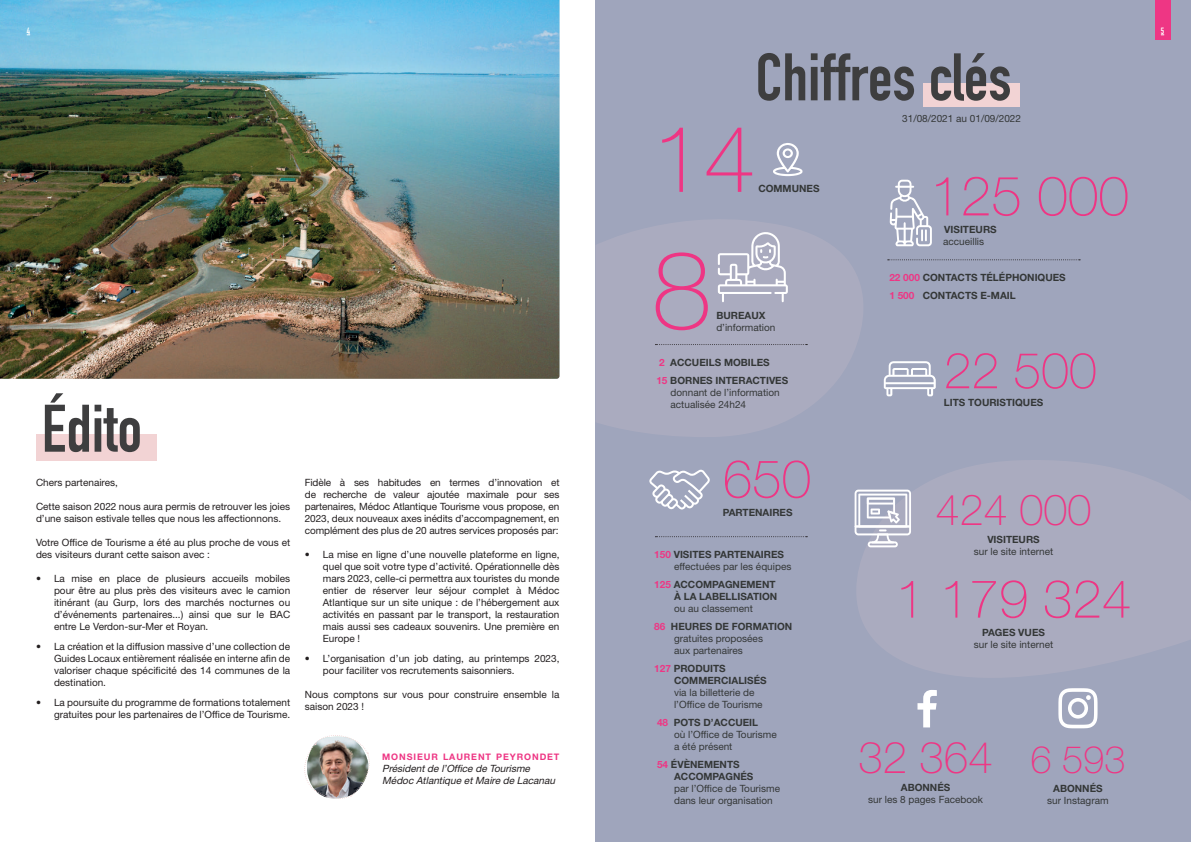
<style>
.page{position:relative;width:1191px;height:842px;background:#fff}
.page>*{position:absolute;margin:0;border:0;box-sizing:border-box;transform-origin:0 0}
.t1{font:100 109px "Helvetica Neue LT Std";color:#ee3684}
.t2{font:100 93px "Helvetica Neue LT Std";color:#ee3684}
.t3{font:700 66px "DIN Condensed";color:#3e3e3f}
.t4{font:100 55px "Helvetica Neue LT Std";color:#ee3684}
.t5{font:100 53px "Helvetica Neue LT Std";color:#ee3684}
.t6{font:100 50px "Helvetica Neue LT Std";color:#ee3684}
.t7{font:100 44px "Helvetica Neue LT Std";color:#ee3684}
.t8{font:100 43px "Helvetica Neue LT Std";color:#ee3684}
.t9{font:100 38px "Helvetica Neue LT Std";color:#ee3684}
.t10{font:10px/12px "Helvetica Neue LT Std";color:#231f20}
.t11{font:10px/12px "Helvetica Neue LT Std";color:#343737}
.t12{font:700 10px/18px "Helvetica Neue LT Std";color:#343737}
.t13{font:italic 10px/12px "Helvetica Neue LT Std";color:#231f20}
.t14{font:700 9px "Helvetica Neue LT Std";letter-spacing:.1em;color:#ee3684}
.t15{font:700 9px "DIN Condensed";color:#fff}
.s1{color:#ee3684}
.s2{font-weight:700;color:#ee3684}
.s3{font-weight:700}
.s4{font-weight:400}
</style>
<div class="page">
<div style="left:36px;top:434px;width:121px;height:27px;background:#f2d3d4"></div>
<img style="left:304px;top:735px;width:66px;height:64px">
<img style="left:0;top:0;width:559px;height:379px">
<div style="left:595px;top:0;width:596px;height:842px;background:#9fa5bc"></div>
<svg style="left:857px;top:460px;width:334px;height:217px;fill:#aaabbf"></svg>
<svg style="left:596px;top:220px;width:267px;height:217px;fill:#aaabbf"></svg>
<div style="left:923px;top:83px;width:96px;height:24px;background:#f2d3d4"></div>
<svg style="left:718px;top:231px;width:70px;height:71px"></svg>
<svg style="left:889px;top:180px;width:43px;height:66px"></svg>
<svg style="left:854px;top:490px;width:57px;height:57px"></svg>
<svg style="left:1058px;top:688px;width:39px;height:40px"></svg>
<svg style="left:917px;top:690px;width:20px;height:37px"></svg>
<svg style="left:883px;top:361px;width:52px;height:35px"></svg>
<svg style="left:649px;top:470px;width:61px;height:39px"></svg>
<svg style="left:655px;top:344px;width:152px;height:1px"></svg>
<svg style="left:655px;top:536px;width:152px;height:1px"></svg>
<svg style="left:887px;top:259px;width:193px;height:1px"></svg>
<svg style="left:773px;top:143px;width:30px;height:33px"></svg>
<div style="left:1155px;top:0;width:15px;height:39px;background:#ee3684"></div>
<p class="t15" style="left:27px;top:25px;width:5px">4</p>
<p class="t15" style="left:1160px;top:25px;width:5px">5</p>
<h3 class="t3" style="left:755px;top:33px;width:257px">Chiffres clés</h3>
<p class="t11" style="left:902px;top:112px;width:120px">31/08/2021 au 01/09/2022</p>
<h3 class="t3" style="left:42px;top:384px;width:102px">Édito</h3>
<p class="t10" style="left:36px;top:476px;width:83px">Chers partenaires,</p>
<p class="t10" style="left:36px;top:500px;width:256px">Cette saison 2022 nous aura permis de retrouver les joies d’une saison estivale telles que nous les affectionnons.</p>
<p class="t10" style="left:36px;top:536px;width:256px">Votre Office de Tourisme a été au plus proche de vous et des visiteurs durant cette saison avec :</p>
<p class="t10" style="left:54px;top:572px;width:238px;text-align:justify;text-indent:-18px">• La mise en place de plusieurs accueils mobiles pour être au plus près des visiteurs avec le camion itinérant (au Gurp, lors des marchés nocturnes ou d’événements partenaires...) ainsi que sur le BAC entre Le Verdon-sur-Mer et Royan.</p>
<p class="t10" style="left:54px;top:640px;width:238px;text-align:justify;text-indent:-18px">• La création et la diffusion massive d’une collection de Guides Locaux entièrement réalisée en interne afin de valoriser chaque spécificité des 14 communes de la destination.</p>
<p class="t10" style="left:36px;top:696px;width:256px;text-align:right">• La poursuite du programme de formations totalement gratuites pour les partenaires de l’Office de Tourisme.</p>
<p class="t10" style="left:305px;top:476px;width:256px;text-align:justify">Fidèle à ses habitudes en termes d’innovation et de recherche de valeur ajoutée maximale pour ses partenaires, Médoc Atlantique Tourisme vous propose, en 2023, deux nouveaux axes inédits d’accompagnement, en complément des plus de 20 autres services proposés par:</p>
<p class="t10" style="left:323px;top:548px;width:238px;text-align:justify;text-indent:-18px">• La mise en ligne d’une nouvelle plateforme en ligne, quel que soit votre type d’activité. Opérationnelle dès mars 2023, celle-ci permettra aux touristes du monde entier de réserver leur séjour complet à Médoc Atlantique sur un site unique : de l’hébergement aux activités en passant par le transport, la restauration mais aussi ses cadeaux souvenirs. Une première en Europe !</p>
<p class="t10" style="left:323px;top:652px;width:238px;text-indent:-18px">• L’organisation d’un job dating, au printemps 2023, pour faciliter vos recrutements saisonniers.</p>
<p class="t10" style="left:305px;top:688px;width:256px">Nous comptons sur vous pour construire ensemble la saison 2023 !</p>
<p class="t14" style="left:382px;top:751px;width:179px">MONSIEUR LAURENT PEYRONDET</p>
<p class="t13" style="left:382px;top:763px;width:177px">Présidentde l’Office de Tourisme<br>Médoc Atlantique etMaire de Lacanau</p>
<h2 class="t2" style="left:652px;top:106px;width:105px">14</h2>
<p class="t12" style="left:758px;top:179px;width:63px">COMMUNES</p>
<h1 class="t1" style="left:651px;top:228px;width:62px">8</h1>
<p class="t12" style="left:716px;top:306px;width:51px">BUREAUX</p>
<p class="t11" style="left:716px;top:321px;width:61px">d’information</p>
<p class="t12" style="left:656px;top:353px;width:133px"><span class="s1">2</span> ACCUEILS MOBILES<br><span class="s1">15</span> BORNES INTERACTIVES</p>
<p class="t11" style="left:670px;top:386px;width:111px">donnant de l’information actualisée 24h24</p>
<h3 class="t5" style="left:722px;top:448px;width:90px">650</h3>
<p class="t12" style="left:722px;top:503px;width:71px">PARTENAIRES</p>
<p class="t11" style="left:674px;top:548px;width:119px;text-indent:-20px"><span class="s2">150</span> <span class="s3">VISITES PARTENAIRES </span>effectuées par les équipes</p>
<p class="t12" style="left:654px;top:578px;width:124px;line-height:12px;text-align:right"><span class="s1">125</span> ACCOMPAGNEMENT<br>À LA LABELLISATION</p>
<p class="t12" style="left:654px;top:599px;width:139px;text-indent:20px"><span class="s4">ou au classement<br></span><span class="s1">86</span> HEURES DE FORMATION</p>
<p class="t11" style="left:674px;top:632px;width:90px">gratuites proposées aux partenaires</p>
<p class="t12" style="left:674px;top:662px;width:94px;line-height:12px;text-indent:-20px"><span class="s1">127</span> PRODUITS<br>COMMERCIALISÉS</p>
<p class="t11" style="left:674px;top:686px;width:90px">via la billetterie de l’Office de Tourisme</p>
<p class="t11" style="left:674px;top:716px;width:104px;text-indent:-17px"><span class="s2">48</span> <span class="s3">POTS D’ACCUEIL<br></span>où l’Office de Tourisme a été présent</p>
<p class="t12" style="left:674px;top:758px;width:81px;line-height:12px;text-indent:-17px"><span class="s1">54</span> ÉVÈNEMENTS<br>ACCOMPAGNÉS</p>
<p class="t11" style="left:674px;top:782px;width:107px">par l’Office de Tourisme dans leur organisation</p>
<h3 class="t4" style="left:930px;top:164px;width:200px">125 000</h3>
<p class="t12" style="left:944px;top:221px;width:54px">VISITEURS</p>
<p class="t11" style="left:943px;top:236px;width:42px">accueillis</p>
<p class="t12" style="left:889px;top:268px;width:178px"><span class="s1">22 000</span> CONTACTS TÉLÉPHONIQUES<br><span class="s1">1 500</span> CONTACTS E-MAIL</p>
<h3 class="t6" style="left:944px;top:342px;width:154px">22 500</h3>
<p class="t12" style="left:944px;top:393px;width:101px">LITS TOURISTIQUES</p>
<h3 class="t8" style="left:935px;top:485px;width:157px">424 000</h3>
<p class="t12" style="left:987px;top:530px;width:54px">VISITEURS</p>
<p class="t11" style="left:973px;top:546px;width:81px">sur le site internet</p>
<h3 class="t5" style="left:895px;top:568px;width:237px">1 179 324</h3>
<p class="t12" style="left:982px;top:623px;width:64px">PAGES VUES</p>
<p class="t11" style="left:973px;top:638px;width:81px">sur le site internet</p>
<h3 class="t7" style="left:858px;top:733px;width:136px">32 364</h3>
<p class="t12" style="left:901px;top:779px;width:51px">ABONNÉS</p>
<p class="t11" style="left:868px;top:794px;width:117px">sur les 8 pages Facebook</p>
<h3 class="t9" style="left:1030px;top:738px;width:97px">6 593</h3>
<p class="t12" style="left:1053px;top:779px;width:51px">ABONNÉS</p>
<p class="t11" style="left:1047px;top:794px;width:63px">sur Instagram</p>
</div>
